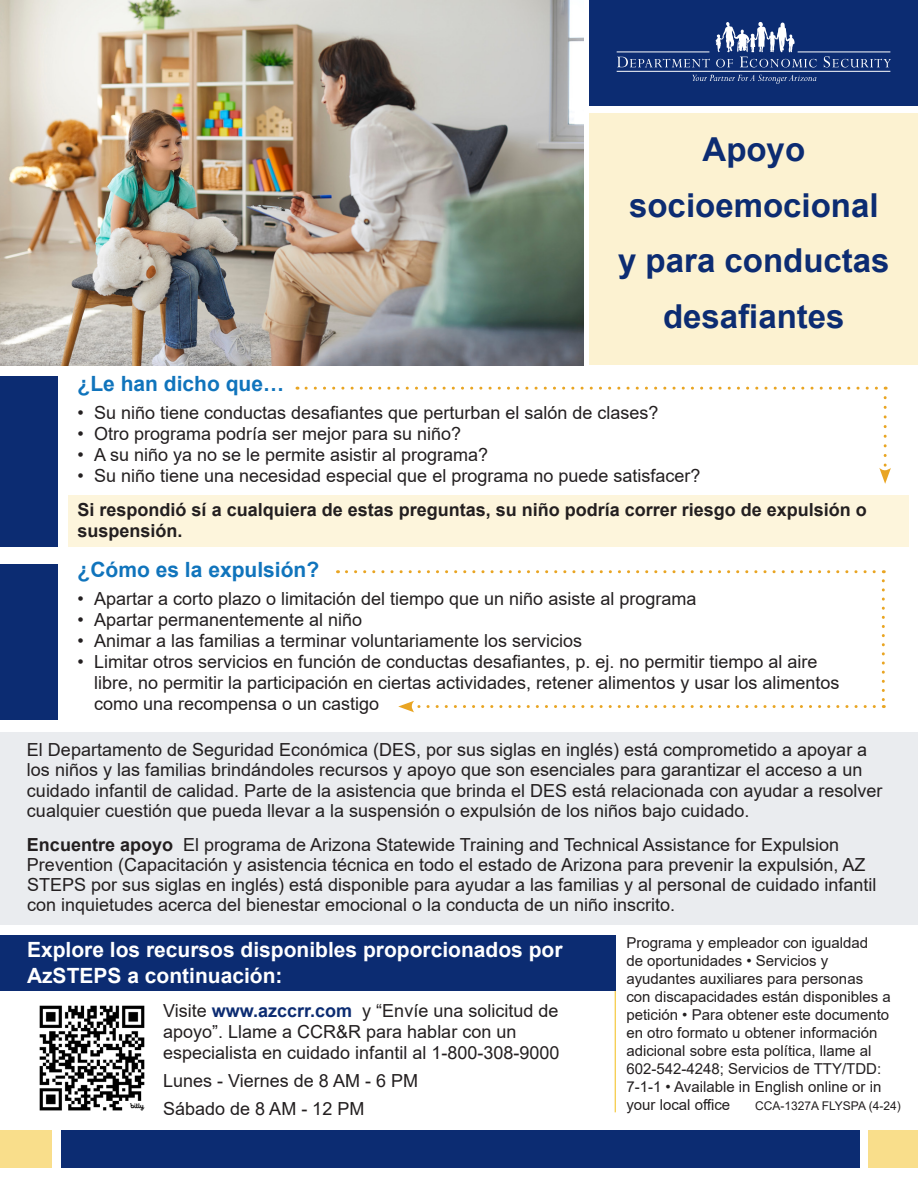
<style>
.page{position:relative;width:918px;height:1188px;background:#fff}
.page>*{position:absolute;margin:0;border:0;box-sizing:border-box;transform-origin:0 0}
.t1{font:700 33px/55.5px "Arial";color:#0c2c72;text-align:center}
.t2{font:700 21px/25.2px "Arial";color:#fff}
.t3{font:700 21px "Arial";color:#1074bc}
.t4{font:18px/20.2px "Arial";color:#231f20}
.t5{font:700 18px/21px "Arial";color:#231f20}
.t6{font:15px/18px "Arial";color:#231f20}
.t7{font:12px "Arial";color:#231f20}
.s1{font-weight:700}
.s2{font-weight:700;color:#0c2c72}
</style>
<div class="page">
<hr style="left:615px;top:943px;width:1px;height:169px;background:#f3be18">
<img style="left:0;top:0;width:583px;height:365px">
<div style="left:590px;top:0;width:328px;height:106px;background:#0c2c72"></div>
<div style="left:590px;top:113px;width:328px;height:252px;background:#fcf2d1"></div>
<div style="left:0;top:376px;width:57px;height:170px;background:#0c2c72"></div>
<div style="left:68px;top:495px;width:841px;height:52px;background:#fdf5dc"></div>
<svg style="left:306px;top:387px;width:580px;height:3px"></svg>
<svg style="left:879px;top:398px;width:12px;height:86px"></svg>
<div style="left:0;top:564px;width:57px;height:155px;background:#0c2c72"></div>
<svg style="left:346px;top:570px;width:538px;height:3px"></svg>
<svg style="left:882px;top:581px;width:3px;height:127px"></svg>
<svg style="left:398px;top:701px;width:476px;height:11px"></svg>
<div style="left:0;top:732px;width:918px;height:192px;background:#eaecef"></div>
<div style="left:61px;top:1130px;width:798px;height:37px;background:#0c2c72"></div>
<div style="left:0;top:1130px;width:52px;height:37px;background:#f9de8b"></div>
<div style="left:868px;top:1130px;width:50px;height:37px;background:#f9de8b"></div>
<div style="left:0;top:936px;width:616px;height:55px;background:#0c2c72"></div>
<svg style="left:692px;top:75px;width:124px;height:9px"></svg>
<svg style="left:617px;top:22px;width:200px;height:46px"></svg>
<svg style="left:824px;top:56px;width:67px;height:12px"></svg>
<img style="left:39px;top:1005px;width:106px;height:106px">
<h1 class="t1" style="left:618px;top:122px;width:273px">Apoyo socioemocional y para conductas desafiantes</h1>
<p class="t3" style="left:78px;top:369px;width:208px">¿Le han dicho que…</p>
<p class="t4" style="left:78px;top:402px;width:582px">• Su niño tiene conductas desafiantes que perturban el salón de clases?</p>
<p class="t4" style="left:78px;top:423px;width:385px">• Otro programa podría ser mejor para su niño?</p>
<p class="t4" style="left:78px;top:444px;width:412px">• A su niño ya no se le permite asistir al programa?</p>
<p class="t4" style="left:78px;top:465px;width:624px">• Su niño tiene una necesidad especial que el programa no puede satisfacer?</p>
<p class="t5" style="left:78px;top:500px;width:791px">Si respondió sí a cualquiera de estas preguntas, su niño podría correr riesgo de expulsión o suspensión.</p>
<p class="t3" style="left:78px;top:555px;width:243px">¿Cómo es la expulsión?</p>
<p class="t4" style="left:78px;top:588px;width:620px">• Apartar a corto plazo o limitación del tiempo que un niño asiste al programa</p>
<p class="t4" style="left:78px;top:609px;width:286px">• Apartar permanentemente al niño</p>
<p class="t4" style="left:78px;top:630px;width:506px">• Animar a las familias a terminar voluntariamente los servicios</p>
<p class="t4" style="left:94px;top:651px;width:747px;line-height:21px;text-indent:-16px">• Limitar otros servicios en función de conductas desafiantes, p. ej. no permitir tiempo al aire libre, no permitir la participación en ciertas actividades, retener alimentos y usar los alimentos como una recompensa o un castigo</p>
<p class="t4" style="left:27px;top:740px;width:857px">El Departamento de Seguridad Económica (DES, por sus siglas en inglés) está comprometido a apoyar a los niños y las familias brindándoles recursos y apoyo que son esenciales para garantizar el acceso a un cuidado infantil de calidad. Parte de la asistencia que brinda el DES está relacionada con ayudar a resolver cualquier cuestión que pueda llevar a la suspensión o expulsión de los niños bajo cuidado.</p>
<p class="t4" style="left:27px;top:834px;width:851px"><span class="s1">Encuentre apoyo</span> El programa de Arizona Statewide Training and Technical Assistance for Expulsion Prevention (Capacitación y asistencia técnica en todo el estado de Arizona para prevenir la expulsión, AZ STEPS por sus siglas en inglés) está disponible para ayudar a las familias y al personal de cuidado infantil con inquietudes acerca del bienestar emocional o la conducta de un niño inscrito.</p>
<p class="t2" style="left:27px;top:938px;width:537px">Explore los recursos disponibles proporcionados por<br>AzSTEPS a continuación:</p>
<p class="t4" style="left:163px;top:1000px;width:398px;line-height:21px">Visite <span class="s2">www.azccrr.com</span> y “Envíe una solicitud de apoyo”. Llame a CCR&amp;R para hablar con un especialista en cuidado infantil al 1-800-308-9000</p>
<p class="t4" style="left:163px;top:1067px;width:256px;line-height:27.8px">Lunes - Viernes de 8 AM - 6 PM<br>Sábado de 8 AM - 12 PM</p>
<p class="t6" style="left:626px;top:933px;width:266px">Programa y empleador con igualdad<br>de oportunidades • Servicios y ayudantes auxiliares para personas con discapacidades están disponibles a petición • Para obtener este documento en otro formato u obtener información adicional sobre esta política, llame al 602-542-4248; Servicios de TTY/TDD:<br>7-1-1 • Available in English online or in your local office</p>
<p class="t7" style="left:755px;top:1097px;width:147px">CCA-1327A FLYSPA (4-24)</p>
</div>
